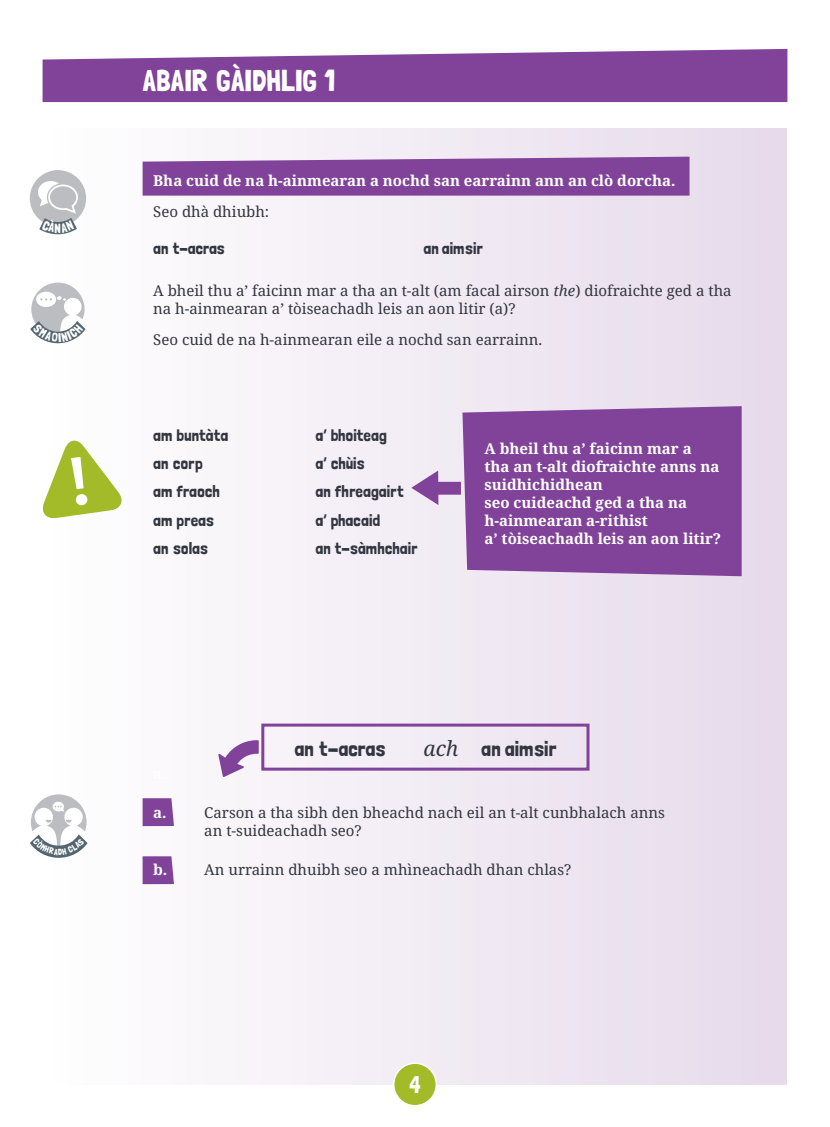
<style>
.page{position:relative;width:830px;height:1127px;background:#fff}
.page>*{position:absolute;margin:0;border:0;box-sizing:border-box;transform-origin:0 0}
.title_top_line{font:30px "Londrina Solid";color:#fff}
.points{font:24px "Londrina Solid";color:#fff}
.highlighted{font:21px "Londrina Solid";color:#323640}
.highlighted-2{font:16.5px "Londrina Solid";color:#323640}
.Body_Table_Body{font:15px/18px "Noto Serif";color:#323640}
.Body_Table_Body-2{font:700 15px/18px "Noto Serif";color:#fff}
.t1{font:13.05px "Londrina Solid";color:#fff}
.s1{font-style:italic}
.s2{font-family:"Noto Serif";font-style:italic}
</style>
<div class="page">
<div style="left:43px;top:128px;width:744px;height:956px;background:linear-gradient(to right,#fff,#e6daeb)"></div>
<div style="left:30px;top:170px;width:56px;height:56px;background:#bcbdc0;border-radius:50%"></div>
<div style="left:31px;top:283px;width:53px;height:53px;background:#bcbdc0;border-radius:50%"></div>
<div style="left:36px;top:292px;width:20px;height:15px;background:#fff;border-radius:50%"></div>
<div style="left:31px;top:794px;width:55px;height:56px;background:#bcbdc0;border-radius:50%"></div>
<svg style="left:43px;top:49px;width:744px;height:53px;background:#8d55a3"></svg>
<svg style="left:142px;top:856px;width:32px;height:28px"></svg>
<svg style="left:142px;top:798px;width:32px;height:28px"></svg>
<div style="left:462px;top:406px;width:279px;height:170px;background:#814399"></div>
<svg style="left:142px;top:157px;width:547px;height:39px;background:#884e9f"></svg>
<div style="left:393px;top:1063px;width:43px;height:43px;background:#a3bb29;border-radius:50%"></div>
<div style="left:393px;top:1062px;width:44px;height:44px;border:2px solid #fff;border-radius:50%"></div>
<svg style="left:42px;top:438px;width:83px;height:81px"></svg>
<div style="left:261px;top:723px;width:328px;height:47px;border:3px solid #814399"></div>
<svg style="left:218px;top:740px;width:41px;height:37px"></svg>
<svg style="left:411px;top:470px;width:49px;height:35px;background:#c0a2cc"></svg>
<svg style="left:38px;top:181px;width:40px;height:53px"></svg>
<svg style="left:30px;top:296px;width:55px;height:47px"></svg>
<svg style="left:30px;top:802px;width:57px;height:56px"></svg>
<p class="t1" style="left:55px;top:220px;width:8px">N</p>
<p class="title_top_line" style="left:142px;top:62px;width:194px">ABAIR GÀIDHLIG 1</p>
<p class="Body_Table_Body-2" style="left:153px;top:172px;width:523px">Bha cuid de na h-ainmearan a nochd san earrainn ann an clò dorcha.</p>
<p class="Body_Table_Body" style="left:153px;top:203px;width:117px">Seo dhà dhiubh:</p>
<p class="highlighted-2" style="left:153px;top:238px;width:73px">an t-acras</p>
<p class="highlighted-2" style="left:423px;top:238px;width:61px">an aimsir</p>
<p class="Body_Table_Body" style="left:153px;top:282px;width:579px">A bheil thu a’ faicinn mar a tha an t-alt (am facal airson <span class="s1">the</span>) diofraichte ged a tha na h-ainmearan a’ tòiseachadh leis an aon litir (a)?</p>
<p class="Body_Table_Body" style="left:153px;top:331px;width:390px">Seo cuid de na h-ainmearan eile a nochd san earrainn.</p>
<p class="highlighted-2" style="left:153px;top:425px;width:77px">am buntàta</p>
<p class="highlighted-2" style="left:315px;top:425px;width:73px">a’ bhoiteag</p>
<p class="highlighted-2" style="left:153px;top:454px;width:51px">an corp</p>
<p class="highlighted-2" style="left:315px;top:454px;width:51px">a’ chùis</p>
<p class="highlighted-2" style="left:153px;top:482px;width:68px">am fraoch</p>
<p class="highlighted-2" style="left:315px;top:482px;width:90px">an fhreagairt</p>
<p class="highlighted-2" style="left:153px;top:510px;width:62px">am preas</p>
<p class="highlighted-2" style="left:315px;top:510px;width:66px">a’ phacaid</p>
<p class="highlighted-2" style="left:153px;top:538px;width:56px">an solas</p>
<p class="highlighted-2" style="left:315px;top:538px;width:103px">an t-sàmhchair</p>
<p class="Body_Table_Body-2" style="left:484px;top:440px;width:238px">A bheil thu a’ faicinn mar a<br>tha an t-alt diofraichte anns na suidhichidhean<br>seo cuideachd ged a tha na h-ainmearan a-rithist<br>a’ tòiseachadh leis an aon litir?</p>
<p class="highlighted" style="left:294px;top:737px;width:93px">an t-acras</p>
<p class="highlighted" style="left:423px;top:737px;width:134px"><span class="s2">ach</span> an aimsir</p>
<p class="Body_Table_Body-2" style="left:153px;top:804px;width:15px">a.</p>
<p class="Body_Table_Body" style="left:204px;top:804px;width:462px">Carson a tha sibh den bheachd nach eil an t-alt cunbhalach anns an t-suideachadh seo?</p>
<p class="Body_Table_Body-2" style="left:153px;top:861px;width:16px">b.</p>
<p class="Body_Table_Body" style="left:204px;top:861px;width:368px">An urrainn dhuibh seo a mhìneachadh dhan chlas?</p>
<p class="points" style="left:409px;top:1070px;width:13px">4</p>
</div>
